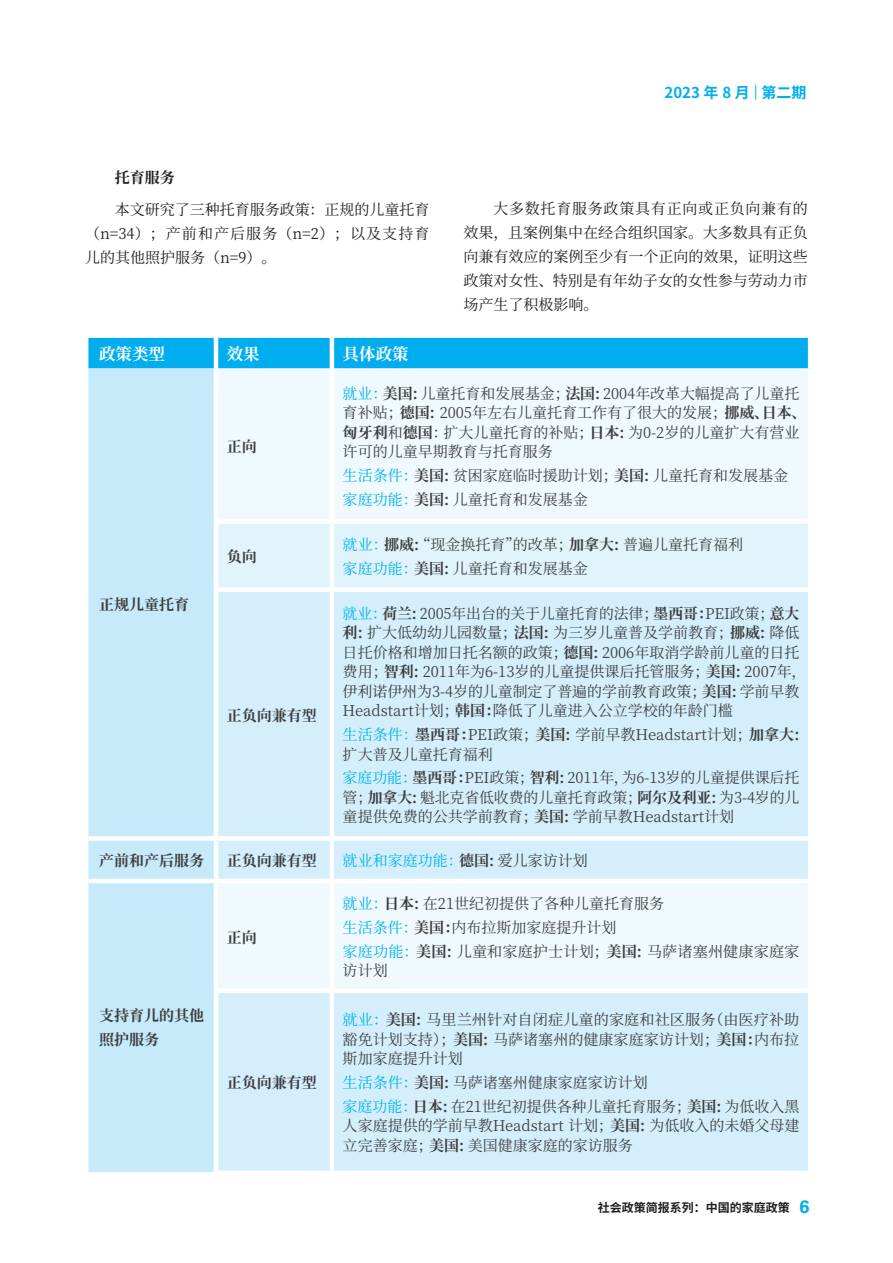
<style>
.page{position:relative;width:893px;height:1263px;background:#fff}
.page>*{position:absolute;margin:0;border:0;box-sizing:border-box;transform-origin:0 0}
.英文{font:700 16.5px "Source Han Serif CN";color:#fff}
.英文-2{font:15px/19.5px "Source Han Serif CN";color:#3e3e3f}
.中文{font:15px/24px "Source Han Serif CN";color:#231f20;text-align:justify}
.英文-3{font:700 15px/24px "Source Han Serif CN";color:#3e3e3f}
.英文-4{font:15px "Source Han Serif CN";color:#00b3ef}
.t1{font:700 15px "Source Han Sans CN";color:#00aeef}
.中文-2{font:700 15px "Source Han Serif CN";color:#231f20}
.t2{font:700 12px "Source Han Sans CN";color:#231f20}
.s1{font-family:"Univers LT Pro 45";font-weight:300}
.s2{color:#00b3ef}
.s3{font-weight:700}
.s4{font-weight:700;color:#3e3e3f}
.s5{color:#3e3e3f}
.s6{font-family:"Univers LT Pro 65";font-size:18px;color:#00aeef}
</style>
<div class="page">
<div style="left:88px;top:338px;width:720px;height:30px;background:#00aeef"></div>
<div style="left:88px;top:368px;width:126px;height:804px;background:#c6eafa"></div>
<div style="left:218px;top:368px;width:590px;height:151px;background:#f0f9fd"></div>
<div style="left:218px;top:524px;width:590px;height:63px;background:#e1f4fc"></div>
<svg style="left:218px;top:592px;width:590px;height:579px;fill:#d4effb"></svg>
<hr style="left:214px;top:338px;width:4px;height:30px;background:#fff">
<hr style="left:330px;top:338px;width:4px;height:30px;background:#fff">
<hr style="left:330px;top:368px;width:4px;height:151px;background:#fff">
<hr style="left:330px;top:524px;width:4px;height:63px;background:#fff">
<hr style="left:330px;top:883px;width:4px;height:105px;background:#fff">
<hr style="left:330px;top:592px;width:4px;height:244px;background:#fff">
<hr style="left:330px;top:841px;width:4px;height:38px;background:#fff">
<hr style="left:330px;top:993px;width:4px;height:178px;background:#fff">
<hr style="left:88px;top:879px;width:128px;height:4px;background:#fff">
<div style="left:88px;top:836px;width:128px;height:5px;background:#fff"></div>
<div style="left:216px;top:836px;width:116px;height:5px;background:#fff"></div>
<div style="left:332px;top:836px;width:476px;height:5px;background:#fff"></div>
<hr style="left:216px;top:879px;width:116px;height:4px;background:#fff">
<hr style="left:332px;top:879px;width:476px;height:4px;background:#fff">
<div style="left:214px;top:988px;width:118px;height:5px;background:#fff"></div>
<div style="left:332px;top:988px;width:476px;height:5px;background:#fff"></div>
<p class="t1" style="left:664px;top:84px;width:144px">2023 年 8 月 <span class="s1">|</span> 第二期</p>
<p class="中文-2" style="left:115px;top:169px;width:61px">托育服务</p>
<p class="中文" style="left:85px;top:197px;width:346px;text-indent:30px">本文研究了三种托育服务政策：正规的儿童托育（n=34）；产前和产后服务（n=2）；以及支持育儿的其他照护服务（n=9）。</p>
<p class="中文" style="left:463px;top:197px;width:346px;text-indent:30px">大多数托育服务政策具有正向或正负向兼有的效果，且案例集中在经合组织国家。大多数具有正负向兼有效应的案例至少有一个正向的效果，证明这些政策对女性、特别是有年幼子女的女性参与劳动力市场产生了积极影响。</p>
<p class="英文" style="left:99px;top:345px;width:67px">政策类型</p>
<p class="英文" style="left:227px;top:345px;width:34px">效果</p>
<p class="英文" style="left:343px;top:345px;width:67px">具体政策</p>
<p class="英文-3" style="left:99px;top:593px;width:91px">正规儿童托育</p>
<p class="英文-3" style="left:227px;top:434px;width:31px">正向</p>
<p class="英文-3" style="left:227px;top:545px;width:31px">负向</p>
<p class="英文-3" style="left:227px;top:703px;width:91px">正负向兼有型</p>
<p class="英文-2" style="left:343px;top:384px;width:465px"><span class="s2">就业：</span><span class="s3">美国:</span> 儿童托育和发展基金；<span class="s3">法国:</span> 2004年改革大幅提高了儿童托育补贴；<span class="s3">德国:</span> 2005年左右儿童托育工作有了很大的发展；<span class="s3">挪威、日本、匈牙利</span>和<span class="s3">德国</span>：扩大儿童托育的补贴；<span class="s3">日本:</span> 为0-2岁的儿童扩大有营业许可的儿童早期教育与托育服务</p>
<p class="英文-2" style="left:343px;top:466px;width:447px"><span class="s2">生活条件：</span><span class="s3">美国:</span> 贫困家庭临时援助计划；<span class="s3">美国:</span> 儿童托育和发展基金</p>
<p class="英文-2" style="left:343px;top:490px;width:247px"><span class="s2">家庭功能：</span><span class="s3">美国:</span> 儿童托育和发展基金</p>
<p class="英文-2" style="left:343px;top:535px;width:402px"><span class="s2">就业：</span><span class="s3">挪威:</span>“现金换托育”的改革；<span class="s3">加拿大:</span> 普遍儿童托育福利</p>
<p class="英文-2" style="left:343px;top:559px;width:247px"><span class="s2">家庭功能：</span><span class="s3">美国:</span> 儿童托育和发展基金</p>
<p class="英文-2" style="left:343px;top:604px;width:465px"><span class="s2">就业：</span><span class="s3">荷兰:</span> 2005年出台的关于儿童托育的法律；<span class="s3">墨西哥：</span>PEI政策；<span class="s3">意大利:</span> 扩大低幼幼儿园数量；<span class="s3">法国:</span> 为三岁儿童普及学前教育；<span class="s3">挪威:</span> 降低日托价格和增加日托名额的政策；<span class="s3">德国:</span> 2006年取消学龄前儿童的日托费用；<span class="s3">智利:</span> 2011年为6-13岁的儿童提供课后托管服务；<span class="s3">美国:</span> 2007年，伊利诺伊州为3-4岁的儿童制定了普遍的学前教育政策；<span class="s3">美国:</span> 学前早教Headstart计划；<span class="s3">韩国：</span>降低了儿童进入公立学校的年龄门槛</p>
<p class="英文-2" style="left:343px;top:725px;width:458px"><span class="s2">生活条件：</span><span class="s3">墨西哥：</span>PEI政策；<span class="s3">美国:</span> 学前早教Headstart计划；<span class="s3">加拿大:</span>扩大普及儿童托育福利</p>
<p class="英文-2" style="left:343px;top:768px;width:458px;text-align:justify"><span class="s2">家庭功能：</span><span class="s3">墨西哥：</span>PEI政策；<span class="s3">智利:</span> 2011年，为6-13岁的儿童提供课后托管；<span class="s3">加拿大:</span> 魁北克省低收费的儿童托育政策；<span class="s3">阿尔及利亚:</span> 为3-4岁的儿童提供免费的公共学前教育；<span class="s3">美国:</span> 学前早教Headstart计划</p>
<p class="英文-3" style="left:99px;top:849px;width:106px">产前和产后服务</p>
<p class="英文-3" style="left:227px;top:849px;width:91px">正负向兼有型</p>
<p class="英文-4" style="left:343px;top:852px;width:247px">就业和家庭功能：<span class="s4">德国:</span> <span class="s5">爱儿家访计划</span></p>
<p class="英文-3" style="left:227px;top:925px;width:31px">正向</p>
<p class="英文-3" style="left:99px;top:1004px;width:106px">支持育儿的其他照护服务</p>
<p class="英文-3" style="left:227px;top:1071px;width:91px">正负向兼有型</p>
<p class="英文-2" style="left:343px;top:894px;width:323px"><span class="s2">就业：</span><span class="s3">日本:</span> 在21世纪初提供了各种儿童托育服务</p>
<p class="英文-2" style="left:343px;top:918px;width:275px"><span class="s2">生活条件：</span><span class="s3">美国：</span>内布拉斯加家庭提升计划</p>
<p class="英文-2" style="left:343px;top:941px;width:458px"><span class="s2">家庭功能：</span><span class="s3">美国:</span> 儿童和家庭护士计划；<span class="s3">美国:</span> 马萨诸塞州健康家庭家访计划</p>
<p class="英文-2" style="left:343px;top:1010px;width:458px;text-align:justify"><span class="s2">就业：</span><span class="s3">美国:</span> 马里兰州针对自闭症儿童的家庭和社区服务（由医疗补助豁免计划支持）；<span class="s3">美国:</span> 马萨诸塞州的健康家庭家访计划；<span class="s3">美国：</span>内布拉斯加家庭提升计划</p>
<p class="英文-2" style="left:343px;top:1073px;width:307px"><span class="s2">生活条件：</span><span class="s3">美国:</span> 马萨诸塞州健康家庭家访计划</p>
<p class="英文-2" style="left:343px;top:1097px;width:458px;text-align:justify"><span class="s2">家庭功能：</span><span class="s3">日本:</span> 在21世纪初提供各种儿童托育服务；<span class="s3">美国:</span> 为低收入黑人家庭提供的学前早教Headstart 计划；<span class="s3">美国:</span> 为低收入的未婚父母建立完善家庭；<span class="s3">美国:</span> 美国健康家庭的家访服务</p>
<p class="t2" style="left:598px;top:1200px;width:213px">社会政策简报系列：中国的家庭政策 <span class="s6">6</span></p>
</div>
